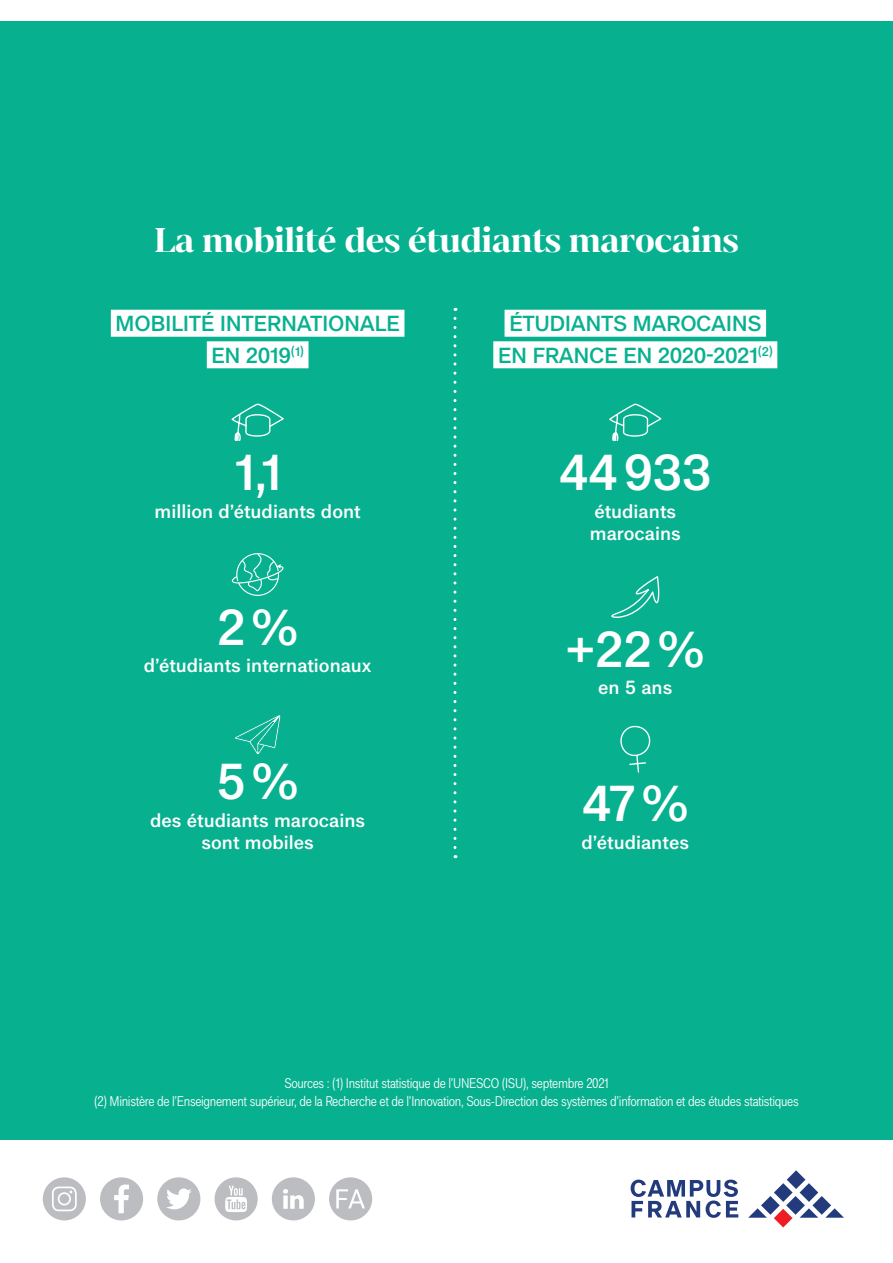
<style>
.page{position:relative;width:893px;height:1263px;background:#fff}
.page>*{position:absolute;margin:0;border:0;box-sizing:border-box;transform-origin:0 0}
.t1{font:700 48.6px "Campus France Sans Beta AA";color:#fff}
.TITRE_CARTE{font:700 33px "CAMPUS FRANCE SERIF BETA 1";letter-spacing:-.025em;color:#fff}
.t2{font:700 21px "Campus France Sans Beta AA";letter-spacing:-.02em;color:#07b190}
.t3{font:700 18.3px/22px "Campus France Sans Beta AA";color:#fff;text-align:center}
.t4{font:13.5px/18px "CAMPUS FRANCE SANS BETA 1";letter-spacing:-.03em;color:#fff;text-align:center;scale:.83 1}
</style>
<div class="page">
<div style="left:0;top:21px;width:893px;height:1119px;background:#07b190"></div>
<div style="left:43px;top:1177px;width:43px;height:43px;background:#bcbdc0;border-radius:50%"></div>
<svg style="left:52px;top:1186px;width:25px;height:25px"></svg>
<div style="left:100px;top:1177px;width:43px;height:43px;background:#bcbdc0;border-radius:50%"></div>
<svg style="left:114px;top:1184px;width:15px;height:29px"></svg>
<div style="left:157px;top:1177px;width:43px;height:43px;background:#bcbdc0;border-radius:50%"></div>
<svg style="left:166px;top:1188px;width:26px;height:21px"></svg>
<div style="left:215px;top:1177px;width:43px;height:43px;background:#bcbdc0;border-radius:50%"></div>
<svg style="left:225px;top:1186px;width:22px;height:26px"></svg>
<div style="left:272px;top:1177px;width:43px;height:43px;background:#bcbdc0;border-radius:50%"></div>
<svg style="left:283px;top:1189px;width:21px;height:20px"></svg>
<div style="left:329px;top:1177px;width:43px;height:43px;background:#bcbdc0;border-radius:50%"></div>
<svg style="left:336px;top:1189px;width:29px;height:19px"></svg>
<svg style="left:748px;top:1170px;width:96px;height:57px"></svg>
<svg style="left:631px;top:1179px;width:107px;height:39px"></svg>
<div style="left:111px;top:310px;width:293px;height:27px;background:#fff"></div>
<div style="left:207px;top:341px;width:102px;height:27px;background:#fff"></div>
<svg style="left:231px;top:403px;width:53px;height:38px"></svg>
<svg style="left:231px;top:553px;width:53px;height:43px"></svg>
<svg style="left:234px;top:714px;width:47px;height:41px"></svg>
<div style="left:505px;top:310px;width:261px;height:27px;background:#fff"></div>
<div style="left:493px;top:341px;width:284px;height:27px;background:#fff"></div>
<svg style="left:609px;top:403px;width:53px;height:38px"></svg>
<svg style="left:611px;top:576px;width:49px;height:42px"></svg>
<svg style="left:620px;top:725px;width:31px;height:48px"></svg>
<svg style="left:453px;top:318px;width:3px;height:540px"></svg>
<p class="TITRE_CARTE" style="left:154px;top:215px;width:586px">La mobilité des étudiants marocains</p>
<p class="t2" style="left:115px;top:308px;width:286px">MOBILITÉ INTERNATIONALE</p>
<p class="t2" style="left:211px;top:340px;width:94px">EN 2019<sup>(1)</sup></p>
<p class="t1" style="left:233px;top:437px;width:50px">1,1</p>
<p class="t3" style="left:155px;top:499px;width:208px">million d’étudiants dont</p>
<p class="t1" style="left:217px;top:591px;width:83px">2 %</p>
<p class="t3" style="left:144px;top:654px;width:229px">d’étudiants internationaux</p>
<p class="t1" style="left:217px;top:746px;width:83px">5 %</p>
<p class="t3" style="left:150px;top:809px;width:216px">des étudiants marocains sont mobiles</p>
<p class="t2" style="left:509px;top:308px;width:254px">ÉTUDIANTS MAROCAINS</p>
<p class="t2" style="left:498px;top:340px;width:277px">EN FRANCE EN 2020-2021<sup>(2)</sup></p>
<p class="t1" style="left:559px;top:437px;width:154px">44 933</p>
<p class="t3" style="left:590px;top:499px;width:92px;text-align:left">étudiants marocains</p>
<p class="t1" style="left:566px;top:613px;width:140px">+22 %</p>
<p class="t3" style="left:598px;top:676px;width:76px">en 5 ans</p>
<p class="t1" style="left:582px;top:768px;width:108px">47 %</p>
<p class="t3" style="left:582px;top:831px;width:109px">d’étudiantes</p>
<p class="t4" style="left:94px;top:1074px;width:850px">Sources : (1) Institut statistique de l’UNESCO (ISU), septembre 2021<br>(2) Ministère de l’Enseignement supérieur, de la Recherche et de l’Innovation, Sous-Direction des systèmes d’information et des études statistiques</p>
</div>
